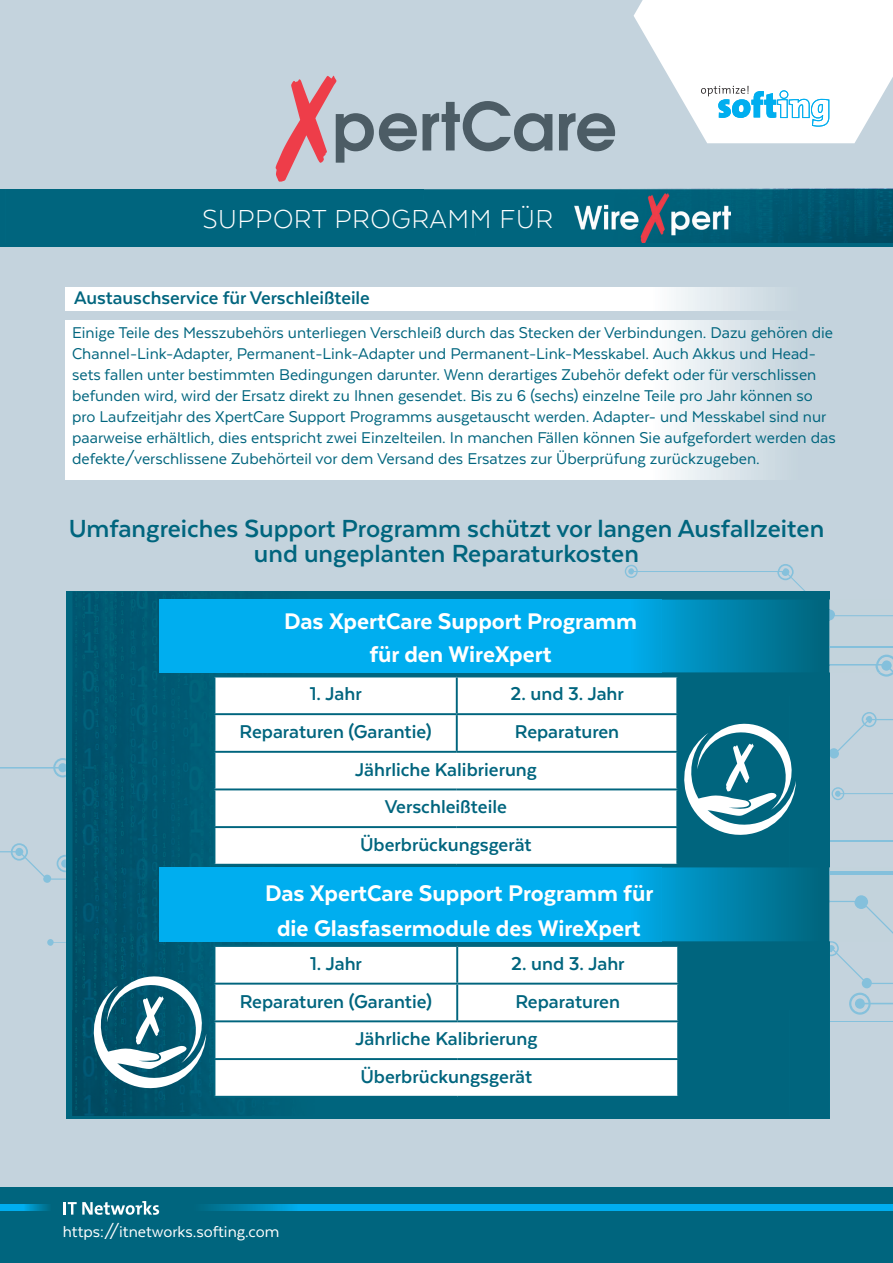
<style>
.page{position:relative;width:893px;height:1263px;background:#fff}
.page>*{position:absolute;margin:0;border:0;box-sizing:border-box;transform-origin:0 0}
.t1{font:700 65.7px "Te X Gyre Adventor";color:#4c5c65}
.t2{font:300 30px "Texta";letter-spacing:.02em;color:#fff}
.t3{font:700 28.5px/25.5px "Texta";color:#00657e;text-align:center}
.t4{font:800 26.1px/32.5px "Texta";color:#fff;text-align:center}
.t5{font:700 21.45px/37.7px "Texta";color:#00657e}
.t6{font:700 21px "Texta";color:#00657e}
.t7{font:18px/21px "Texta";color:#00657e}
.t8{font:18px "Texta";color:#fff}
</style>
<div class="page">
<div style="left:0;top:0;width:893px;height:1188px;background:#c4d3dd"></div>
<hr style="left:829px;top:840px;width:64px;height:1px;background:#85c1dc">
<svg style="left:832px;top:787px;width:61px;height:13px"></svg>
<hr style="left:829px;top:1021px;width:64px;height:1px;background:#85c1dc">
<svg style="left:829px;top:712px;width:64px;height:46px"></svg>
<div style="left:47px;top:939px;width:7px;height:7px;background:#85c1dc;border-radius:3px"></div>
<svg style="left:0;top:843px;width:66px;height:40px"></svg>
<svg style="left:625px;top:564px;width:180px;height:27px"></svg>
<svg style="left:0;top:758px;width:66px;height:19px"></svg>
<svg style="left:634px;top:0;width:259px;height:143px"></svg>
<img style="left:72px;top:591px;width:717px;height:210px">
<div style="left:789px;top:591px;width:40px;height:276px;background:#00657e"></div>
<img style="left:72px;top:801px;width:120px;height:314px">
<img style="left:192px;top:801px;width:597px;height:66px">
<div style="left:192px;top:941px;width:637px;height:174px;background:#00657e"></div>
<svg style="left:829px;top:599px;width:64px;height:78px"></svg>
<img style="left:159px;top:599px;width:670px;height:73px">
<svg style="left:829px;top:867px;width:64px;height:148px"></svg>
<img style="left:159px;top:867px;width:670px;height:74px">
<div style="left:215px;top:677px;width:461px;height:187px;background:#fff"></div>
<hr style="left:213px;top:715px;width:2px;height:36px;background:#00657e">
<hr style="left:456px;top:715px;width:2px;height:36px;background:#00657e">
<hr style="left:676px;top:715px;width:2px;height:36px;background:#00657e">
<hr style="left:213px;top:751px;width:244px;height:2px;background:#00657e">
<hr style="left:213px;top:753px;width:2px;height:35px;background:#00657e">
<hr style="left:457px;top:751px;width:221px;height:2px;background:#00657e">
<hr style="left:676px;top:753px;width:2px;height:35px;background:#00657e">
<hr style="left:213px;top:788px;width:244px;height:2px;background:#00657e">
<hr style="left:213px;top:790px;width:2px;height:36px;background:#00657e">
<hr style="left:457px;top:788px;width:221px;height:2px;background:#00657e">
<hr style="left:676px;top:790px;width:2px;height:36px;background:#00657e">
<hr style="left:213px;top:826px;width:244px;height:2px;background:#00657e">
<hr style="left:213px;top:828px;width:2px;height:36px;background:#00657e">
<hr style="left:457px;top:826px;width:221px;height:2px;background:#00657e">
<hr style="left:676px;top:828px;width:2px;height:36px;background:#00657e">
<hr style="left:213px;top:864px;width:244px;height:2px;background:#00657e">
<hr style="left:457px;top:864px;width:221px;height:2px;background:#00657e">
<hr style="left:213px;top:675px;width:244px;height:2px;background:#00657e">
<hr style="left:213px;top:677px;width:2px;height:36px;background:#00657e">
<hr style="left:457px;top:675px;width:221px;height:2px;background:#00657e">
<hr style="left:456px;top:677px;width:2px;height:36px;background:#00657e">
<hr style="left:676px;top:677px;width:2px;height:36px;background:#00657e">
<hr style="left:213px;top:713px;width:244px;height:2px;background:#00657e">
<hr style="left:457px;top:713px;width:221px;height:2px;background:#00657e">
<div style="left:215px;top:947px;width:462px;height:149px;background:#fff"></div>
<hr style="left:213px;top:945px;width:244px;height:2px;background:#00657e">
<hr style="left:213px;top:947px;width:2px;height:36px;background:#00657e">
<hr style="left:457px;top:945px;width:222px;height:2px;background:#00657e">
<hr style="left:456px;top:947px;width:2px;height:36px;background:#00657e">
<hr style="left:677px;top:947px;width:2px;height:36px;background:#00657e">
<hr style="left:213px;top:983px;width:244px;height:1px;background:#00657e">
<hr style="left:457px;top:983px;width:222px;height:1px;background:#00657e">
<hr style="left:213px;top:984px;width:2px;height:36px;background:#00657e">
<hr style="left:456px;top:984px;width:2px;height:36px;background:#00657e">
<hr style="left:677px;top:984px;width:2px;height:36px;background:#00657e">
<hr style="left:213px;top:1020px;width:244px;height:2px;background:#00657e">
<hr style="left:213px;top:1022px;width:2px;height:36px;background:#00657e">
<hr style="left:457px;top:1020px;width:222px;height:2px;background:#00657e">
<hr style="left:677px;top:1022px;width:2px;height:36px;background:#00657e">
<hr style="left:213px;top:1058px;width:244px;height:2px;background:#00657e">
<hr style="left:213px;top:1060px;width:2px;height:36px;background:#00657e">
<hr style="left:457px;top:1058px;width:222px;height:2px;background:#00657e">
<hr style="left:677px;top:1060px;width:2px;height:36px;background:#00657e">
<hr style="left:213px;top:1096px;width:244px;height:2px;background:#00657e">
<hr style="left:457px;top:1096px;width:222px;height:2px;background:#00657e">
<div style="left:0;top:189px;width:893px;height:58px;background:#00657e"></div>
<img style="left:647px;top:188px;width:246px;height:1px">
<img style="left:684px;top:189px;width:209px;height:12px">
<img style="left:424px;top:189px;width:260px;height:1px">
<img style="left:730px;top:201px;width:163px;height:41px">
<img style="left:575px;top:193px;width:155px;height:50px">
<div style="left:0;top:1188px;width:893px;height:75px;background:#00657e"></div>
<svg style="left:0;top:1205px;width:48px;height:6px"></svg>
<svg style="left:206px;top:1205px;width:687px;height:6px;background:#00a9e7"></svg>
<svg style="left:64px;top:1201px;width:95px;height:14px"></svg>
<svg style="left:89px;top:971px;width:117px;height:123px;background:#468394"></svg>
<svg style="left:66px;top:288px;width:702px;height:23px;background:#fafcfc"></svg>
<svg style="left:66px;top:321px;width:702px;height:159px;background:#fbfcfd"></svg>
<svg style="left:680px;top:719px;width:116px;height:122px;background:#468fa1"></svg>
<h1 class="t1" style="left:332px;top:69px;width:287px">pertCare</h1>
<h2 class="t2" style="left:202px;top:203px;width:352px">SUPPORT PROGRAMM FÜR</h2>
<p class="t6" style="left:74px;top:287px;width:297px">Austauschservice für Verschleißteile</p>
<p class="t7" style="left:72px;top:322px;width:765px">Einige Teile des Messzubehörs unterliegen Verschleiß durch das Stecken der Verbindungen. Dazu gehören die Channel-Link-Adapter, Permanent-Link-Adapter und Permanent-Link-Messkabel. Auch Akkus und Head&shy;sets fallen unter bestimmten Bedingungen darunter. Wenn derartiges Zubehör defekt oder für verschlissen befunden wird, wird der Ersatz direkt zu Ihnen gesendet. Bis zu 6 (sechs) einzelne Teile pro Jahr können so pro Laufzeitjahr des XpertCare Support Programms ausgetauscht werden. Adapter- und Messkabel sind nur paarweise erhältlich, dies entspricht zwei Einzelteilen. In manchen Fällen können Sie aufgefordert werden das defekte/verschlissene Zubehörteil vor dem Versand des Ersatzes zur Überprüfung zurückzugeben.</p>
<h3 class="t3" style="left:69px;top:515px;width:757px">Umfangreiches Support Programm schützt vor langen Ausfallzeiten und ungeplanten Reparaturkosten</h3>
<h3 class="t4" style="left:284px;top:604px;width:354px">Das XpertCare Support Programm für den WireXpert</h3>
<p class="t5" style="left:310px;top:675px;width:53px">1. Jahr</p>
<p class="t5" style="left:511px;top:675px;width:115px">2. und 3. Jahr</p>
<p class="t5" style="left:240px;top:712px;width:193px">Reparaturen (Garantie)</p>
<p class="t5" style="left:515px;top:712px;width:106px">Reparaturen</p>
<p class="t5" style="left:355px;top:750px;width:184px">Jährliche Kalibrierung</p>
<p class="t5" style="left:385px;top:788px;width:124px">Verschleißteile</p>
<p class="t5" style="left:360px;top:825px;width:173px">Überbrückungsgerät</p>
<h3 class="t4" style="left:265px;top:876px;width:390px;line-height:34.5px">Das XpertCare Support Programm für die Glasfasermodule des WireXpert</h3>
<p class="t5" style="left:310px;top:944px;width:53px">1. Jahr</p>
<p class="t5" style="left:511px;top:944px;width:115px">2. und 3. Jahr</p>
<p class="t5" style="left:240px;top:982px;width:194px">Reparaturen (Garantie)</p>
<p class="t5" style="left:355px;top:982px;width:266px;text-indent:160px">Reparaturen<br>Jährliche Kalibrierung<br>Überbrückungsgerät</p>
<p class="t8" style="left:63px;top:1222px;width:218px">https://itnetworks.softing.com</p>
</div>
